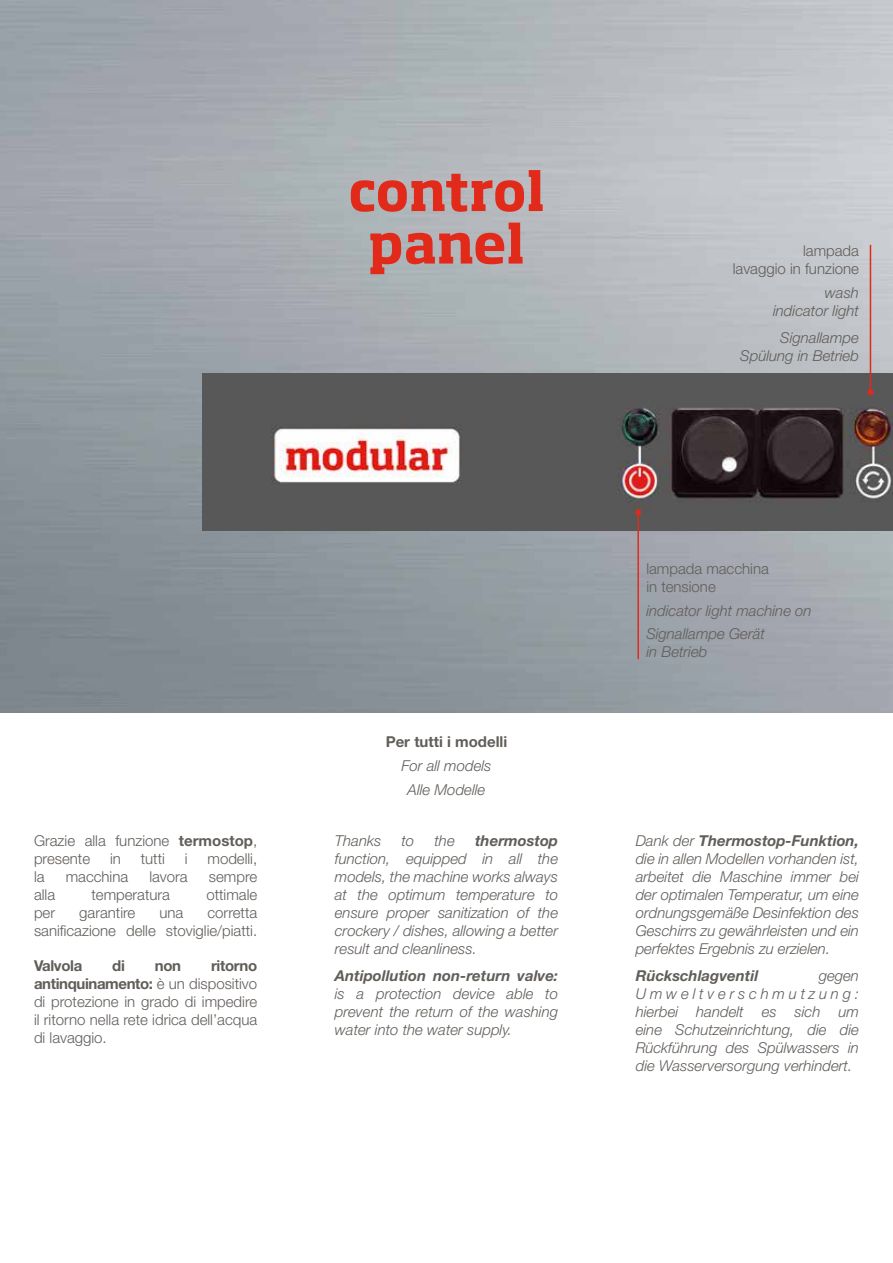
<style>
.page{position:relative;width:893px;height:1263px;background:#fff}
.page>*{position:absolute;margin:0;border:0;box-sizing:border-box;transform-origin:0 0}
.t1{font:700 52.5px/52.5px "Soho Std";color:#e22a1b;text-align:center}
.t2{font:italic 300 15px/18px "Helvetica Neue LT Std";color:#615d59;text-align:justify}
.t3{font:300 15px/18px "Helvetica Neue LT Std";color:#615d59}
.t4{font:italic 700 15px "Helvetica Neue LT Std";color:#615d59}
.t5{font:700 15px "Helvetica Neue LT Std";color:#615d59}
.t6{font:700 15px "Helvetica Neue LT Std";letter-spacing:-.025em;color:#615d59}
.s1{font-weight:700}
</style>
<div class="page">
<img style="left:202px;top:373px;width:691px;height:158px">
<hr style="left:637px;top:512px;width:2px;height:147px;background:#e22a1b">
<svg style="left:635px;top:509px;width:6px;height:6px"></svg>
<hr style="left:870px;top:245px;width:1px;height:147px;background:#e22a1b">
<svg style="left:867px;top:389px;width:6px;height:6px"></svg>
<h1 class="t1" style="left:348px;top:164px;width:198px">control panel</h1>
<p class="t3" style="left:733px;top:242px;width:128px;text-align:right">lampada<br>lavaggio in funzione</p>
<p class="t2" style="left:773px;top:283px;width:87px;text-align:right">wash indicator light</p>
<p class="t2" style="left:740px;top:328px;width:120px;text-align:right">Signallampe<br>Spülung in Betrieb</p>
<p class="t3" style="left:34px;top:832px;width:225px">Grazie alla funzione <span class="s1">termostop</span>, presente</p>
<p class="t3" style="left:110px;top:850px;width:12px">in</p>
<p class="t3" style="left:141px;top:850px;width:26px">tutti</p>
<p class="t3" style="left:185px;top:850px;width:4px">i</p>
<p class="t3" style="left:208px;top:850px;width:51px">modelli,</p>
<p class="t3" style="left:34px;top:868px;width:12px">la</p>
<p class="t3" style="left:66px;top:868px;width:64px">macchina</p>
<p class="t3" style="left:149px;top:868px;width:40px">lavora</p>
<p class="t3" style="left:209px;top:868px;width:50px">sempre</p>
<p class="t3" style="left:34px;top:886px;width:23px">alla</p>
<p class="t3" style="left:91px;top:886px;width:80px">temperatura</p>
<p class="t3" style="left:206px;top:886px;width:52px">ottimale</p>
<p class="t3" style="left:34px;top:904px;width:23px">per</p>
<p class="t3" style="left:79px;top:904px;width:58px">garantire</p>
<p class="t3" style="left:159px;top:904px;width:25px">una</p>
<p class="t3" style="left:34px;top:904px;width:225px;text-align:right">corretta<br>sanificazione delle stoviglie/piatti.</p>
<p class="t6" style="left:34px;top:956px;width:50px">Valvola</p>
<p class="t5" style="left:112px;top:956px;width:14px">di</p>
<p class="t5" style="left:155px;top:956px;width:28px">non</p>
<p class="t3" style="left:34px;top:956px;width:225px;text-align:justify;text-indent:177px"><span class="s1">ritorno antinquinamento:</span> è un dispositivo di protezione in grado di impedire il ritorno nella rete idrica dell’acqua di lavaggio.</p>
<p class="t5" style="left:386px;top:732px;width:123px">Per tutti i modelli</p>
<p class="t2" style="left:401px;top:756px;width:92px">For all models</p>
<p class="t2" style="left:408px;top:781px;width:79px">Alle Modelle</p>
<p class="t2" style="left:335px;top:832px;width:48px">Thanks</p>
<p class="t2" style="left:401px;top:832px;width:14px">to</p>
<p class="t2" style="left:434px;top:832px;width:22px">the</p>
<p class="t4" style="left:475px;top:832px;width:85px">thermostop</p>
<p class="t2" style="left:335px;top:850px;width:225px">function, equipped in all the models, the machine works always at the optimum temperature to ensure proper sanitization of the crockery / dishes, allowing a better result and cleanliness.</p>
<p class="t4" style="left:335px;top:966px;width:225px">Antipollution non-return valve:</p>
<p class="t2" style="left:335px;top:984px;width:225px">is a protection device able to prevent the return of the washing water into the water supply.</p>
<p class="t3" style="left:646px;top:559px;width:124px">lampada macchina in tensione</p>
<p class="t2" style="left:646px;top:602px;width:167px">indicator light machine on</p>
<p class="t2" style="left:646px;top:624px;width:120px">Signallampe Gerät in Betrieb</p>
<p class="t2" style="left:636px;top:832px;width:225px">Dank der <span class="s1">Thermostop-Funktion, </span>die in allen Modellen vorhanden ist, arbeitet die Maschine immer bei der optimalen Temperatur, um eine ordnungsgemäße Desinfektion des Geschirrs zu gewährleisten und ein perfektes Ergebnis zu erzielen.</p>
<p class="t4" style="left:636px;top:966px;width:124px">Rückschlagventil</p>
<p class="t2" style="left:636px;top:966px;width:225px;text-indent:183px">gegen Umweltverschmutzung: hierbei handelt es sich um eine Schutzeinrichtung, die die Rückführung des Spülwassers in die Wasserversorgung verhindert.</p>
</div>
